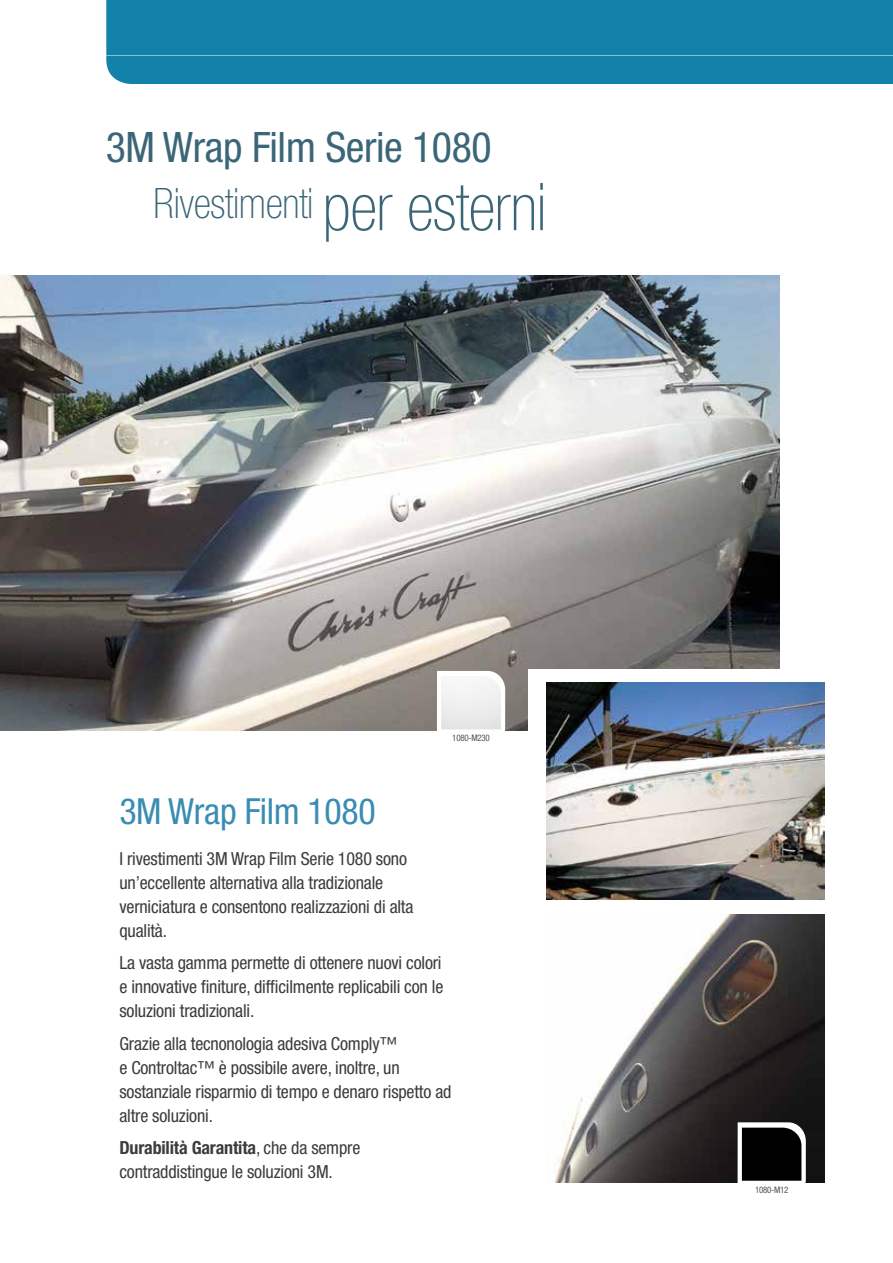
<style>
.page{position:relative;width:893px;height:1263px;background:#fff}
.page>*{position:absolute;margin:0;border:0;box-sizing:border-box;transform-origin:0 0}
.t1{font:condensed 42px/56.6px "Helvetica Neue";letter-spacing:-.01em;color:#3b6678}
.t2{font:condensed 36px "Helvetica Neue";letter-spacing:-.01em;color:#3b8cb3}
.t3{font:condensed 18px/24px "Helvetica Neue";letter-spacing:-.01em;color:#3c3c3b}
.t4{font:condensed 9px "Helvetica Neue";letter-spacing:-.03em;color:#575756}
.s1{font-weight:100}
.s2{font-weight:100;font-size:66px}
.s3{font-weight:700}
</style>
<div class="page">
<img style="left:0;top:275px;width:779px;height:455px">
<div style="left:528px;top:669px;width:307px;height:479px;background:#fff"></div>
<div style="left:106px;top:0;width:787px;height:84px;background:#1282aa"></div>
<hr style="left:0;top:55px;width:893px;height:1px;background:#fff">
<img style="left:546px;top:683px;width:278px;height:216px">
<svg style="left:437px;top:671px;width:68px;height:59px"></svg>
<img style="left:441px;top:676px;width:60px;height:53px">
<img style="left:554px;top:914px;width:270px;height:268px">
<svg style="left:737px;top:1122px;width:69px;height:61px"></svg>
<div style="left:742px;top:1127px;width:59px;height:54px;background:#000"></div>
<h1 class="t1" style="left:153px;top:118px;width:395px;text-indent:-47px">3M Wrap Film Serie 1080<br><span class="s1">Rivestimenti</span> <span class="s2">per esterni</span></h1>
<p class="t4" style="left:452px;top:733px;width:39px">1080-M230</p>
<h2 class="t2" style="left:119px;top:790px;width:258px">3M Wrap Film 1080</h2>
<p class="t3" style="left:119px;top:846px;width:296px">I rivestimenti 3M Wrap Film Serie 1080 sono un’eccellente alternativa alla tradizionale verniciatura e consentono realizzazioni di alta qualità.</p>
<p class="t3" style="left:119px;top:951px;width:325px;text-align:justify">La vasta gamma permette di ottenere nuovi colori e innovative finiture, difficilmente replicabili con le soluzioni tradizionali.</p>
<p class="t3" style="left:119px;top:1031px;width:334px">Grazie alla tecnonologia adesiva Comply™<br>e Controltac™ è possibile avere, inoltre, un sostanziale risparmio di tempo e denaro rispetto ad altre soluzioni.</p>
<p class="t3" style="left:119px;top:1135px;width:242px"><span class="s3">Durabilità Garantita</span>, che da sempre contraddistingue le soluzioni 3M.</p>
<p class="t4" style="left:755px;top:1184px;width:35px">1080-M12</p>
</div>
